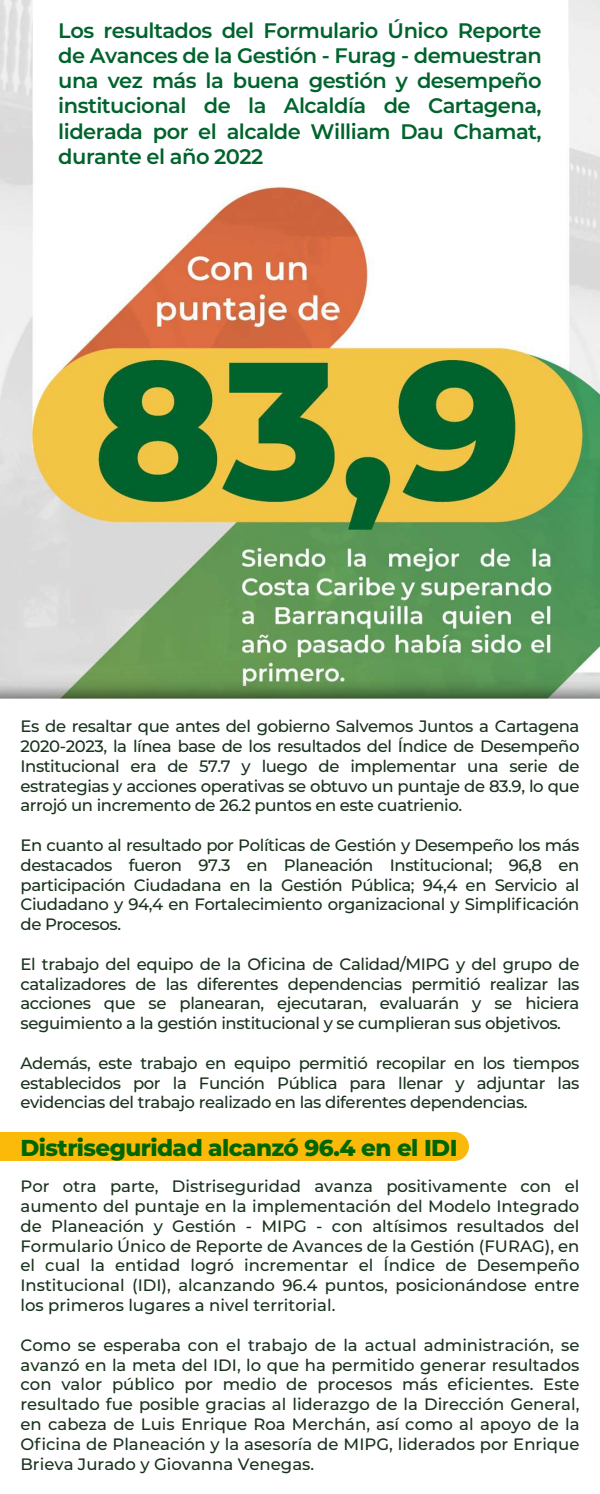
<style>
.page{position:relative;width:600px;height:1494px;background:#fff}
.page>*{position:absolute;margin:0;border:0;box-sizing:border-box;transform-origin:0 0}
.t1{font:800 23px "Montserrat";letter-spacing:-.025em;color:#060}
.t2{font:600 21px/25.2px "Montserrat";letter-spacing:-.025em;color:#00632d;text-align:justify}
.t3{font:500 16.5px/19.8px "Montserrat";letter-spacing:-.025em;color:#19321d;text-align:justify}
</style>
<div class="page">
<img style="left:0;top:0;width:600px;height:668px">
<svg style="left:33px;top:0;width:535px;height:181px"></svg>
<img style="left:0;top:668px;width:600px;height:30px">
<div style="left:52px;top:150px;width:93px;height:63px;background:#fff"></div>
<div style="left:0;top:1132px;width:469px;height:29px;background:#fbba0a"></div>
<p class="t2" style="left:58px;top:17px;width:485px">Los resultados del Formulario Único Reporte de Avances de la Gestión - Furag - demuestran una vez más la buena gestión y desempeño institucional de la Alcaldía de Cartagena, liderada por el alcalde William Dau Chamat, durante el año 2022</p>
<p class="t3" style="left:20px;top:716px;width:561px">Es de resaltar que antes del gobierno Salvemos Juntos a Cartagena 2020-2023, la línea base de los resultados del Índice de Desempeño Institucional era de 57.7 y luego de implementar una serie de estrategias y acciones operativas se obtuvo un puntaje de 83.9, lo que arrojó un incremento de 26.2 puntos en este cuatrienio.</p>
<p class="t3" style="left:20px;top:834px;width:561px">En cuanto al resultado por Políticas de Gestión y Desempeño los más destacados fueron 97.3 en Planeación Institucional; 96,8 en participación Ciudadana en la Gestión Pública; 94,4 en Servicio al Ciudadano y 94,4 en Fortalecimiento organizacional y Simplificación de Procesos.</p>
<p class="t3" style="left:20px;top:953px;width:561px">El trabajo del equipo de la Oficina de Calidad/MIPG y del grupo de catalizadores de las diferentes dependencias permitió realizar las acciones que se planearan, ejecutaran, evaluarán y se hiciera seguimiento a la gestión institucional y se cumplieran sus objetivos.</p>
<p class="t3" style="left:20px;top:1052px;width:561px">Además, este trabajo en equipo permitió recopilar en los tiempos establecidos por la Función Pública para llenar y adjuntar las evidencias del trabajo realizado en las diferentes dependencias.</p>
<h1 class="t1" style="left:20px;top:1130px;width:439px">Distriseguridad alcanzó 96.4 en el IDI</h1>
<p class="t3" style="left:20px;top:1176px;width:561px">Por otra parte, Distriseguridad avanza positivamente con el aumento del puntaje en la implementación del Modelo Integrado de Planeación y Gestión - MIPG - con altísimos resultados del Formulario Único de Reporte de Avances de la Gestión (FURAG), en el cual la entidad logró incrementar el Índice de Desempeño Institucional (IDI), alcanzando 96.4 puntos, posicionándose entre los primeros lugares a nivel territorial.</p>
<p class="t3" style="left:20px;top:1334px;width:561px">Como se esperaba con el trabajo de la actual administración, se avanzó en la meta del IDI, lo que ha permitido generar resultados con valor público por medio de procesos más eficientes. Este resultado fue posible gracias al liderazgo de la Dirección General, en cabeza de Luis Enrique Roa Merchán, así como al apoyo de la Oficina de Planeación y la asesoría de MIPG, liderados por Enrique Brieva Jurado y Giovanna Venegas.</p>
</div>
